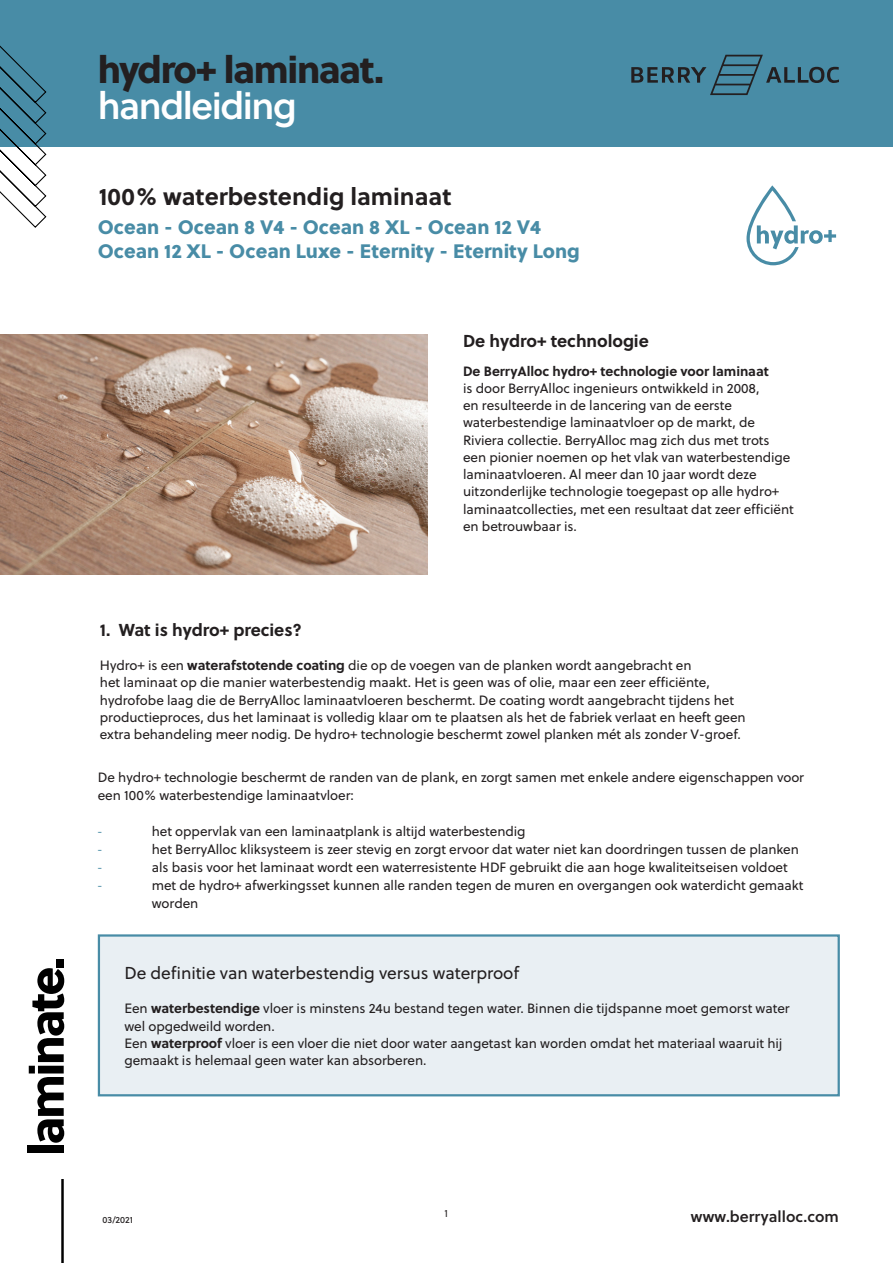
<style>
.page{position:relative;width:893px;height:1263px;background:#fff}
.page>*{position:absolute;margin:0;border:0;box-sizing:border-box;transform-origin:0 0}
.t1{font:37.5px "Soleil Xb";letter-spacing:-.04em;color:#231f20}
.t2{font:37.5px "Soleil Sb";letter-spacing:-.04em;color:#fff}
.t3{font:700 24px "Soleil";color:#231f20}
.t4{font:19.5px "Soleil Xb";color:#488ca6}
.t5{font:17.25px "Soleil";letter-spacing:-.005em;color:#231f20}
.t6{font:700 17.25px "Soleil";letter-spacing:-.005em;color:#231f20}
.t7{font:15.6px "Soleil Sb";color:#231f20}
.t8{font:13.5px/17.2px "Soleil";letter-spacing:-.005em;color:#231f20}
.t9{font:13.5px "Myriad Pro";color:#488ca6}
.t10{font:10.5px "Soleil";color:#231f20;scale:.95 1}
.t11{font:9px "Soleil Bk";color:#231f20}
.s1{font-weight:700}
</style>
<div class="page">
<div style="left:0;top:0;width:893px;height:147px;background:#488ca6"></div>
<svg style="left:631px;top:55px;width:208px;height:40px"></svg>
<svg style="left:0;top:45px;width:47px;height:183px"></svg>
<div style="left:28px;top:1145px;width:36px;height:8px;background:#000"></div>
<svg style="left:29px;top:968px;width:35px;height:175px"></svg>
<div style="left:56px;top:959px;width:8px;height:8px;background:#000"></div>
<hr style="left:61px;top:1179px;width:3px;height:84px;background:#000">
<svg style="left:746px;top:185px;width:90px;height:80px"></svg>
<img style="left:0;top:334px;width:427px;height:241px">
<div style="left:98px;top:934px;width:742px;height:162px;background:#e9eff3;border:2px solid #488ca6"></div>
<p class="t1" style="left:98px;top:40px;width:288px">hydro+ laminaat.</p>
<p class="t2" style="left:98px;top:77px;width:200px">handleiding</p>
<p class="t3" style="left:99px;top:178px;width:354px">100% waterbestendig laminaat</p>
<p class="t4" style="left:98px;top:211px;width:445px">Ocean - Ocean 8 V4 - Ocean 8 XL - Ocean 12 V4</p>
<p class="t4" style="left:98px;top:235px;width:484px">Ocean 12 XL - Ocean Luxe - Eternity - Eternity Long</p>
<p class="t6" style="left:463px;top:328px;width:187px">De hydro+ technologie</p>
<p class="t8" style="left:463px;top:362px;width:332px"><span class="s1">De BerryAlloc hydro+ technologie voor laminaat<br></span>is door BerryAlloc ingenieurs ontwikkeld in 2008,<br>en resulteerde in de lancering van de eerste waterbestendige laminaatvloer op de markt, de Riviera collectie. BerryAlloc mag zich dus met trots een pionier noemen op het vlak van waterbestendige laminaatvloeren. Al meer dan 10 jaar wordt deze uitzonderlijke technologie toegepast op alle hydro+ laminaatcollecties, met een resultaat dat zeer efficiënt en betrouwbaar is.</p>
<p class="t6" style="left:100px;top:616px;width:204px">1. Wat is hydro+ precies?</p>
<p class="t8" style="left:100px;top:656px;width:647px">Hydro+ is een <span class="s1">waterafstotende coating</span> die op de voegen van de planken wordt aangebracht en<br>het laminaat op die manier waterbestendig maakt. Het is geen was of olie, maar een zeer efficiënte, hydrofobe laag die de BerryAlloc laminaatvloeren beschermt. De coating wordt aangebracht tijdens het productieproces, dus het laminaat is volledig klaar om te plaatsen als het de fabriek verlaat en heeft geen extra behandeling meer nodig. De hydro+ technologie beschermt zowel planken mét als zonder V-groef.</p>
<p class="t8" style="left:98px;top:768px;width:708px;line-height:18px">De hydro+ technologie beschermt de randen van de plank, en zorgt samen met enkele andere eigenschappen voor een 100% waterbestendige laminaatvloer:</p>
<p class="t9" style="left:98px;top:823px;width:6px">-</p>
<p class="t8" style="left:152px;top:822px;width:375px">het oppervlak van een laminaatplank is altijd waterbestendig</p>
<p class="t9" style="left:98px;top:841px;width:6px">-</p>
<p class="t8" style="left:152px;top:840px;width:649px">het BerryAlloc kliksysteem is zeer stevig en zorgt ervoor dat water niet kan doordringen tussen de planken</p>
<p class="t9" style="left:98px;top:859px;width:6px">-</p>
<p class="t8" style="left:152px;top:858px;width:637px">als basis voor het laminaat wordt een waterresistente HDF gebruikt die aan hoge kwaliteitseisen voldoet</p>
<p class="t9" style="left:98px;top:877px;width:6px">-</p>
<p class="t8" style="left:152px;top:876px;width:653px;line-height:18px">met de hydro+ afwerkingsset kunnen alle randen tegen de muren en overgangen ook waterdicht gemaakt worden</p>
<p class="t5" style="left:124px;top:960px;width:396px">De definitie van waterbestendig versus waterproof</p>
<p class="t8" style="left:124px;top:999px;width:667px">Een <span class="s1">waterbestendige</span> vloer is minstens 24u bestand tegen water. Binnen die tijdspanne moet gemorst water wel opgedweild worden.</p>
<p class="t8" style="left:124px;top:1034px;width:660px">Een <span class="s1">waterproof</span> vloer is een vloer die niet door water aangetast kan worden omdat het materiaal waaruit hij gemaakt is helemaal geen water kan absorberen.</p>
<p class="t10" style="left:444px;top:1206px;width:5px">1</p>
<p class="t11" style="left:103px;top:1213px;width:32px">03/2021</p>
<p class="t7" style="left:691px;top:1205px;width:150px">www.berryalloc.com</p>
</div>
